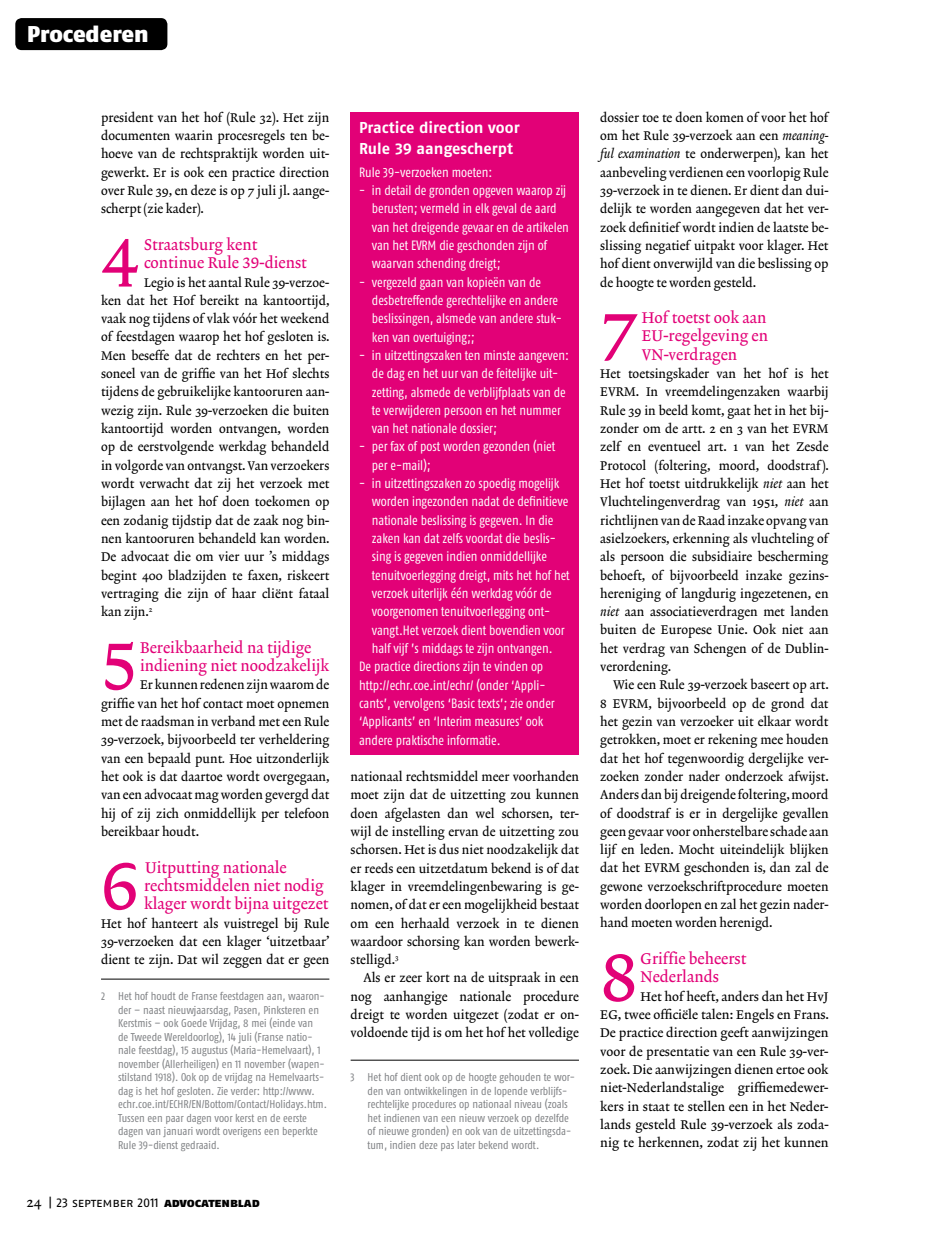
<style>
.page{position:relative;width:936px;height:1234px;background:#fff}
.page>*{position:absolute;margin:0;border:0;box-sizing:border-box;transform-origin:0 0}
.t1{font:69.75px "Lexicon No 2 Roman A Tab";color:#e20177}
.t2{font:22.8px "Fago No Black Lf";letter-spacing:-.005em;color:#fff}
.t3{font:15.75px/18.3px "Lexicon No 2 Roman A Tab";color:#e20177}
.t4{font:15.75px/21.3px "Fago No Bold Lf";letter-spacing:-.005em;color:#fff}
.t5{font:13.5px/18.3px "Fago Co Regular Lf";color:#fff}
.t6{font:12.75px/18.3px "Lexicon No 2 Roman A Txt";color:#000;text-align:justify}
.t7{font:12.75px "Fago No Regular Lf Caps";letter-spacing:-.01em;color:#000}
.t8{font:11.25px/13.5px "Fago Co Regular Lf";color:#808285}
.s1{font-family:"Lexicon No 2 Italic A Txt"}
.s2{font-family:"Lexicon No 2 Roman A Txt";font-size:14.25px}
.s3{font-family:"Fago No Black Lf Caps"}
</style>
<div class="page">
<hr style="left:101px;top:978px;width:228px;height:1px;background:#000">
<hr style="left:350px;top:1059px;width:229px;height:1px;background:#000">
<div style="left:350px;top:112px;width:229px;height:642px;background:#e20177"></div>
<div style="left:15px;top:18px;width:152px;height:32px;background:#000;border-radius:6px"></div>
<h2 class="t2" style="left:27px;top:20px;width:123px">Procederen</h2>
<p class="t6" style="left:101px;top:109px;width:230px">president van het hof (Rule 32). Het zijn documenten waarin procesregels ten be&shy;hoeve van de rechtspraktijk worden uit&shy;gewerkt. Er is ook een practice direction over Rule 39, en deze is op 7 juli jl. aange&shy;scherpt (zie kader).</p>
<h1 class="t1" style="left:101px;top:222px;width:39px">4</h1>
<p class="t3" style="left:144px;top:236px;width:164px">Straatsburg kent continue Rule 39-dienst</p>
<p class="t6" style="left:101px;top:273px;width:230px;text-indent:43px">Legio is het aantal Rule 39-verzoe&shy;ken dat het Hof bereikt na kantoortijd, vaak nog tijdens of vlak vóór het weekend of feestdagen waarop het hof gesloten is.<br>Men beseffe dat de rechters en het per&shy;soneel van de griffie van het Hof slechts tijdens de gebruikelijke kantooruren aan&shy;wezig zijn. Rule 39-verzoeken die buiten kantoortijd worden ontvangen, worden op de eerstvolgende werkdag behandeld in volgorde van ontvangst. Van verzoekers wordt verwacht dat zij het verzoek met bijlagen aan het hof doen toekomen op een zodanig tijdstip dat de zaak nog bin&shy;nen kantooruren behandeld kan worden.<br>De advocaat die om vier uur ’s middags begint 400 bladzijden te faxen, riskeert vertraging die zijn of haar cliënt fataal kan zijn.<sup>2</sup></p>
<h1 class="t1" style="left:101px;top:624px;width:39px">5</h1>
<p class="t3" style="left:140px;top:639px;width:191px">Bereikbaarheid na tijdige indiening niet noodzakelijk</p>
<p class="t6" style="left:101px;top:676px;width:230px;text-indent:39px">Er kunnen redenen zijn waarom de griffie van het hof contact moet opnemen met de raadsman in verband met een Rule 39-verzoek, bijvoorbeeld ter verheldering van een bepaald punt<span class="s1">.</span> Hoe uitzonderlijk het ook is dat daartoe wordt overgegaan, van een advocaat mag worden gevergd dat hij of zij zich onmiddellijk per telefoon bereikbaar houdt.</p>
<h1 class="t1" style="left:101px;top:844px;width:39px">6</h1>
<p class="t3" style="left:144px;top:858px;width:186px">Uitputting nationale rechtsmiddelen niet nodig klager wordt bijna uitgezet</p>
<p class="t6" style="left:101px;top:914px;width:230px">Het hof hanteert als vuistregel bij Rule 39-verzoeken dat een klager ‘uitzetbaar’ dient te zijn. Dat wil zeggen dat er geen</p>
<p class="t8" style="left:118px;top:989px;width:210px;text-indent:-17px">2 Het hof houdt de Franse feestdagen aan, waaron&shy;der – naast nieuwjaarsdag, Pasen, Pinksteren en Kerstmis – ook Goede Vrijdag, 8 mei (einde van<br>de Tweede Wereldoorlog), 14 juli (Franse natio&shy;nale feestdag), 15 augustus (Maria-Hemelvaart), 1 november (Allerheiligen) en 11 november (wapen&shy;stilstand 1918). Ook op de vrijdag na Hemelvaarts&shy;dag is het hof gesloten. Zie verder: http://www. echr.coe.int/ECHR/EN/Bottom/Contact/Holidays.htm.<br>Tussen een paar dagen voor kerst en de eerste dagen van januari wordt overigens een beperkte Rule 39-dienst gedraaid.</p>
<p class="t7" style="left:27px;top:1194px;width:235px"><span class="s2">24</span> | 23 september 2011 <span class="s3">advocatenblad</span></p>
<p class="t4" style="left:359px;top:116px;width:162px">Practice direction voor<br>Rule 39 aangescherpt</p>
<p class="t5" style="left:359px;top:163px;width:135px">Rule 39-verzoeken moeten:</p>
<p class="t5" style="left:372px;top:181px;width:198px;text-indent:-13px">- in detail de gronden opgeven waarop zij berusten; vermeld in elk geval de aard van het dreigende gevaar en de artikelen van het EVRM die geschonden zijn of waarvan schending dreigt;</p>
<p class="t5" style="left:372px;top:272px;width:191px;text-indent:-13px">- vergezeld gaan van kopieën van de desbetreffende gerechtelijke en andere beslissingen, alsmede van andere stuk&shy;ken van overtuiging;;</p>
<p class="t5" style="left:372px;top:346px;width:198px;text-indent:-13px">- in uitzettingszaken ten minste aangeven: de dag en het uur van de feitelijke uit&shy;zetting, alsmede de verblijfplaats van de te verwijderen persoon en het nummer van het nationale dossier;</p>
<p class="t5" style="left:372px;top:437px;width:185px;text-indent:-13px">- per fax of post worden gezonden (niet per e-mail);</p>
<p class="t5" style="left:359px;top:474px;width:202px">- in uitzettingszaken zo spoedig mogelijk</p>
<p class="t5" style="left:372px;top:492px;width:198px">worden ingezonden nadat de definitieve</p>
<p class="t5" style="left:372px;top:510px;width:183px">nationale beslissing is gegeven. In die</p>
<p class="t5" style="left:372px;top:529px;width:185px">zaken kan dat zelfs voordat die beslis-</p>
<p class="t5" style="left:372px;top:547px;width:176px">sing is gegeven indien onmiddellijke</p>
<p class="t5" style="left:372px;top:565px;width:199px">tenuitvoerlegging dreigt, mits het hof het</p>
<p class="t5" style="left:372px;top:584px;width:181px">verzoek uiterlijk één werkdag vóór de</p>
<p class="t5" style="left:372px;top:602px;width:180px">voorgenomen tenuitvoerlegging ont-</p>
<p class="t5" style="left:372px;top:620px;width:194px">vangt.Het verzoek dient bovendien voor</p>
<p class="t5" style="left:372px;top:639px;width:182px">half vijf ’s middags te zijn ontvangen.</p>
<p class="t5" style="left:359px;top:657px;width:186px">De practice directions zijn te vinden op</p>
<p class="t5" style="left:359px;top:675px;width:188px">http://echr.coe.int/echr/ (onder ‘Appli-</p>
<p class="t5" style="left:359px;top:693px;width:197px">cants’, vervolgens ‘Basic texts’; zie onder</p>
<p class="t5" style="left:359px;top:712px;width:186px">‘Applicants’ en ‘Interim measures’ ook</p>
<p class="t5" style="left:359px;top:730px;width:143px">andere praktische informatie.</p>
<p class="t6" style="left:350px;top:768px;width:230px">nationaal rechtsmiddel meer voorhanden moet zijn dat de uitzetting zou kunnen doen afgelasten dan wel schorsen, ter&shy;wijl de instelling ervan de uitzetting zou schorsen. Het is dus niet noodzakelijk dat er reeds een uitzetdatum bekend is of dat klager in vreemdelingenbewaring is ge&shy;nomen, of dat er een mogelijkheid bestaat om een herhaald verzoek in te dienen waardoor schorsing kan worden bewerk&shy;stelligd.<sup>3</sup></p>
<p class="t6" style="left:350px;top:969px;width:230px;text-indent:13px">Als er zeer kort na de uitspraak in een nog aanhangige nationale procedure dreigt te worden uitgezet (zodat er on&shy;voldoende tijd is om het hof het volledige</p>
<p class="t8" style="left:367px;top:1070px;width:209px;text-indent:-17px">3 Het hof dient ook op de hoogte gehouden te wor&shy;den van ontwikkelingen in de lopende verblijfs&shy;rechtelijke procedures op nationaal niveau (zoals het indienen van een nieuw verzoek op dezelfde of nieuwe gronden) en ook van de uitzettingsda&shy;tum, indien deze pas later bekend wordt.</p>
<p class="t6" style="left:600px;top:109px;width:230px">dossier toe te doen komen of voor het hof om het Rule 39-verzoek aan een <span class="s1">meaning&shy;ful examination</span> te onderwerpen), kan het aanbeveling verdienen een voorlopig Rule 39-verzoek in te dienen. Er dient dan dui&shy;delijk te worden aangegeven dat het ver&shy;zoek definitief wordt indien de laatste be&shy;slissing negatief uitpakt voor klager. Het hof dient onverwijld van die beslissing op de hoogte te worden gesteld.</p>
<h1 class="t1" style="left:600px;top:295px;width:39px">7</h1>
<p class="t3" style="left:642px;top:309px;width:128px;text-align:justify">Hof toetst ook aan EU-regelgeving en VN-verdragen</p>
<p class="t6" style="left:600px;top:365px;width:230px">Het toetsingskader van het hof is het EVRM. In vreemdelingenzaken waarbij Rule 39 in beeld komt, gaat het in het bij&shy;zonder om de artt. 2 en 3 van het EVRM zelf en eventueel art. 1 van het Zesde Protocol (foltering, moord, doodstraf ).<br>Het hof toetst uitdrukkelijk <span class="s1">niet</span> aan het Vluchtelingenverdrag van 1951, <span class="s1">niet</span> aan richtlijnen van de Raad inzake opvang van asielzoekers, erkenning als vluchteling of als persoon die subsidiaire bescherming behoeft, of bijvoorbeeld inzake gezins&shy;hereniging of langdurig ingezetenen, en <span class="s1">niet</span> aan associatieverdragen met landen buiten de Europese Unie. Ook niet aan het verdrag van Schengen of de Dublin&shy;verordening.</p>
<p class="t6" style="left:600px;top:676px;width:230px;text-indent:13px">Wie een Rule 39-verzoek baseert op art.<br>8 EVRM, bijvoorbeeld op de grond dat het gezin van verzoeker uit elkaar wordt getrokken, moet er rekening mee houden dat het hof tegenwoordig dergelijke ver&shy;zoeken zonder nader onderzoek afwijst.<br>Anders dan bij dreigende foltering, moord of doodstraf is er in dergelijke gevallen geen gevaar voor onherstelbare schade aan lijf en leden. Mocht uiteindelijk blijken dat het EVRM geschonden is, dan zal de gewone verzoekschriftprocedure moeten worden doorlopen en zal het gezin nader&shy;hand moeten worden herenigd.</p>
<h1 class="t1" style="left:600px;top:935px;width:39px">8</h1>
<p class="t3" style="left:640px;top:950px;width:107px">Griffie beheerst<br>Nederlands</p>
<p class="t6" style="left:600px;top:987px;width:230px;text-indent:40px">Het hof heeft, anders dan het HvJ EG, twee officiële talen: Engels en Frans.<br>De practice direction geeft aanwijzingen voor de presentatie van een Rule 39-ver&shy;zoek. Die aanwijzingen dienen ertoe ook niet-Nederlandstalige griffiemedewer&shy;kers in staat te stellen een in het Neder&shy;lands gesteld Rule 39-verzoek als zoda&shy;nig te herkennen, zodat zij het kunnen</p>
</div>
